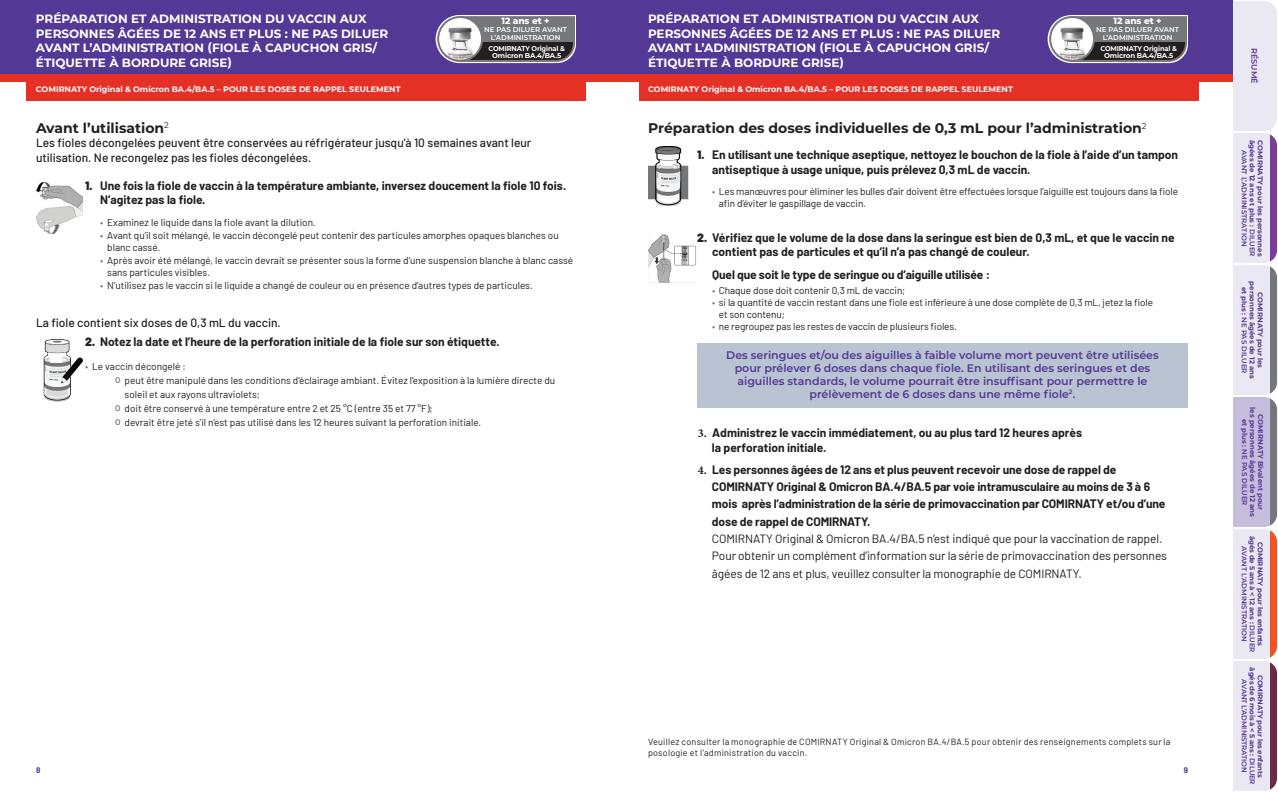
<style>
.page{position:relative;width:1278px;height:792px;background:#fff}
.page>*{position:absolute;margin:0;border:0;box-sizing:border-box;transform-origin:0 0}
.t1{font:700 14px "Montserrat";color:#231f20}
.t2{font:700 12px/17.3px "Barlow";color:#231f20}
.t3{font:700 12px/14.4px "Montserrat";color:#fff}
.t4{font:500 12px/14.4px "Barlow";color:#231f20}
.t5{font:600 11px/13.2px "Montserrat";color:#543896;text-align:center}
.t6{font:10px/12px "Barlow";color:#231f20}
.t7{font:9px/11px "Barlow";letter-spacing:.025em;color:#231f20}
.t8{font:800 9px "Montserrat";letter-spacing:-.01em;color:#fff}
.t9{font:700 8px "Montserrat";color:#fff}
.t10{font:600 8px "Montserrat";color:#543896}
.t11{font:700 8px "Barlow";color:#543896}
.t12{font:700 7px/8px "Montserrat";color:#543896;text-align:center}
.t13{font:700 7px/8px "Montserrat";letter-spacing:-.02em;color:#543896;text-align:center}
.t14{font:700 7px/7px "Montserrat";letter-spacing:-.02em;color:#fff;text-align:center;scale:.95 1}
.t15{font:600 7px/8px "Montserrat";color:#fff;text-align:center}
.t16{font:600 7px "Montserrat";color:#543896}
.s1{font-weight:900}
.s2{color:#76777b}
.s3{font-weight:500;color:#76777b}
.s4{font-family:"Minion Pro"}
.s5{font-weight:400}
.s6{font-weight:600}
</style>
<div class="page">
<div style="left:0;top:0;width:1233px;height:75px;background:#543896"></div>
<img style="left:36px;top:182px;width:46px;height:53px">
<img style="left:648px;top:146px;width:40px;height:60px">
<img style="left:648px;top:234px;width:48px;height:48px">
<img style="left:43px;top:339px;width:40px;height:63px">
<div style="left:0;top:75px;width:1233px;height:7px;background:#e53025"></div>
<div style="left:697px;top:343px;width:491px;height:64px;background:#b9c3d1"></div>
<div style="left:27px;top:75px;width:559px;height:26px;background:#e53025"></div>
<div style="left:639px;top:75px;width:559px;height:26px;background:#e53025"></div>
<svg style="left:1232px;top:1px;width:46px;height:790px;background:#dbd2df"></svg>
<svg style="left:1047px;top:15px;width:141px;height:49px;background:#63606b"></svg>
<img style="left:1050px;top:17px;width:44px;height:44px;border-radius:22px">
<div style="left:1049px;top:16px;width:46px;height:46px;border:2px solid #76777b;border-radius:50%"></div>
<svg style="left:435px;top:15px;width:141px;height:49px;background:#63606b"></svg>
<img style="left:438px;top:17px;width:44px;height:44px;border-radius:22px">
<div style="left:437px;top:16px;width:46px;height:46px;border:2px solid #76777b;border-radius:50%"></div>
<p class="t3" style="left:36px;top:11px;width:354px">PRÉPARATION ET ADMINISTRATION DU VACCIN AUX PERSONNES ÂGÉES DE 12 ANS ET PLUS : NE PAS DILUER AVANT L’ADMINISTRATION (FIOLE À CAPUCHON GRIS/ ÉTIQUETTE À BORDURE GRISE)</p>
<p class="t3" style="left:648px;top:11px;width:354px">PRÉPARATION ET ADMINISTRATION DU VACCIN AUX PERSONNES ÂGÉES DE 12 ANS ET PLUS : NE PAS DILUER AVANT L’ADMINISTRATION (FIOLE À CAPUCHON GRIS/ ÉTIQUETTE À BORDURE GRISE)</p>
<p class="t9" style="left:36px;top:83px;width:366px">COMIRNATY Original &amp; Omicron BA.4/BA.5 – POUR LES DOSES DE RAPPEL SEULEMENT</p>
<p class="t9" style="left:648px;top:83px;width:366px">COMIRNATY Original &amp; Omicron BA.4/BA.5 – POUR LES DOSES DE RAPPEL SEULEMENT</p>
<p class="t8" style="left:502px;top:15px;width:50px">12 ans et +</p>
<p class="t15" style="left:484px;top:26px;width:84px">NE PAS DILUER AVANT<br>L’ADMINISTRATION</p>
<p class="t14" style="left:488px;top:45px;width:82px">COMIRNATY Original &amp;<br>Omicron BA.4/BA.5</p>
<p class="t8" style="left:1114px;top:15px;width:50px">12 ans et +</p>
<p class="t15" style="left:1096px;top:26px;width:84px">NE PAS DILUER AVANT<br>L’ADMINISTRATION</p>
<p class="t14" style="left:1100px;top:45px;width:82px">COMIRNATY Original &amp;<br>Omicron BA.4/BA.5</p>
<p class="t1" style="left:36px;top:118px;width:134px">Avant l’utilisation<sup>2</sup></p>
<p class="t4" style="left:36px;top:135px;width:497px">Les fioles décongelées peuvent être conservées au réfrigérateur jusqu’à 10 semaines avant leur utilisation. Ne recongelez pas les fioles décongelées.</p>
<p class="t2" style="left:100px;top:178px;width:468px;line-height:14.4px;text-indent:-15px"><span class="s1">1.</span> Une fois la fiole de vaccin à la température ambiante, inversez doucement la fiole 10 fois.<br>N’agitez pas la fiole.</p>
<p class="t6" style="left:100px;top:216px;width:217px"><span class="s2">•</span> Examinez le liquide dans la fiole avant la dilution.</p>
<p class="t6" style="left:107px;top:229px;width:453px;text-indent:-7px"><span class="s2">•</span> Avant qu’il soit mélangé, le vaccin décongelé peut contenir des particules amorphes opaques blanches ou blanc cassé.</p>
<p class="t6" style="left:107px;top:254px;width:467px;text-indent:-7px"><span class="s2">•</span> Après avoir été mélangé, le vaccin devrait se présenter sous la forme d’une suspension blanche à blanc cassé sans particules visibles.</p>
<p class="t6" style="left:100px;top:279px;width:434px"><span class="s2">•</span> N’utilisez pas le vaccin si le liquide a changé de couleur ou en présence d’autres types de particules.</p>
<p class="t4" style="left:36px;top:315px;width:246px">La fiole contient six doses de 0,3 mL du vaccin.</p>
<p class="t2" style="left:85px;top:332px;width:416px"><span class="s1">2.</span> Notez la date et l’heure de la perforation initiale de la fiole sur son étiquette.</p>
<p class="t6" style="left:85px;top:359px;width:102px"><span class="s2">•</span> Le vaccin décongelé :</p>
<p class="t6" style="left:125px;top:372px;width:432px;line-height:14px;text-indent:-9px"><span class="s3">O</span> peut être manipulé dans les conditions d’éclairage ambiant. Évitez l’exposition à la lumière directe du soleil et aux rayons ultraviolets;</p>
<p class="t6" style="left:115px;top:401px;width:319px"><span class="s3">O</span> doit être conservé à une température entre 2 et 25 °C (entre 35 et 77 °F);</p>
<p class="t6" style="left:115px;top:415px;width:368px"><span class="s3">O</span> devrait être jeté s’il n’est pas utilisé dans les 12 heures suivant la perforation initiale.</p>
<p class="t1" style="left:648px;top:118px;width:500px">Préparation des doses individuelles de 0,3 mL pour l’administration<sup>2</sup></p>
<p class="t2" style="left:712px;top:147px;width:467px;line-height:14.4px;text-indent:-15px"><span class="s1">1.</span> En utilisant une technique aseptique, nettoyez le bouchon de la fiole à l’aide d’un tampon antiseptique à usage unique, puis prélevez 0,3 mL de vaccin.</p>
<p class="t6" style="left:719px;top:184px;width:461px;text-indent:-7px"><span class="s2">•</span> Les manœuvres pour éliminer les bulles d’air doivent être effectuées lorsque l’aiguille est toujours dans la fiole afin d’éviter le gaspillage de vaccin.</p>
<p class="t2" style="left:712px;top:229px;width:464px;line-height:14.4px;text-indent:-15px"><span class="s1">2.</span> Vérifiez que le volume de la dose dans la seringue est bien de 0,3 mL, et que le vaccin ne contient pas de particules et qu’il n’a pas changé de couleur.</p>
<p class="t2" style="left:712px;top:265px;width:279px">Quel que soit le type de seringue ou d’aiguille utilisée :</p>
<p class="t6" style="left:712px;top:283px;width:195px"><span class="s2">•</span> Chaque dose doit contenir 0,3 mL de vaccin;</p>
<p class="t6" style="left:719px;top:295px;width:436px;text-indent:-7px"><span class="s2">•</span> si la quantité de vaccin restant dans une fiole est inférieure à une dose complète de 0,3 mL, jetez la fiole et son contenu;</p>
<p class="t6" style="left:712px;top:319px;width:246px"><span class="s2">•</span> ne regroupez pas les restes de vaccin de plusieurs fioles.</p>
<p class="t5" style="left:726px;top:348px;width:434px">Des seringues et/ou des aiguilles à faible volume mort peuvent être utilisées pour prélever 6 doses dans chaque fiole. En utilisant des seringues et des aiguilles standards, le volume pourrait être insuffisant pour permettre le prélèvement de 6 doses dans une même fiole<sup>2</sup>.</p>
<p class="t2" style="left:712px;top:425px;width:372px;line-height:14.4px;text-indent:-14px"><span class="s4">3.</span> Administrez le vaccin immédiatement, ou au plus tard 12 heures après la perforation initiale.</p>
<p class="t2" style="left:712px;top:460px;width:457px;text-indent:-14px"><span class="s4">4.</span> Les personnes âgées de 12 ans et plus peuvent recevoir une dose de rappel de COMIRNATY Original &amp; Omicron BA.4/BA.5 par voie intramusculaire au moins de 3 à 6 mois après l’administration de la série de primovaccination par COMIRNATY et/ou d’une dose de rappel de COMIRNATY.<br><span class="s5">COMIRNATY Original &amp; Omicron BA.4/BA.5 n’est indiqué que pour la vaccination de rappel.<br>Pour obtenir un complément d’information sur la série de primovaccination des personnes âgées de 12 ans et plus, veuillez consulter la monographie de COMIRNATY.</span></p>
<p class="t7" style="left:648px;top:736px;width:524px">Veuillez consulter la monographie de COMIRNATY Original &amp; Omicron BA.4/BA.5 pour obtenir des renseignements complets sur la posologie et l’administration du vaccin.</p>
<p class="t11" style="left:36px;top:764px;width:6px">8</p>
<p class="t11" style="left:1184px;top:764px;width:6px">9</p>
<p class="t10" style="left:1260px;top:48px;width:37px;rotate:90deg">RÉSUMÉ</p>
<p class="t12" style="left:1257px;top:140px;width:118px;rotate:90deg">âgées de 12 ans et plus : <span class="s6">DILUER</span></p>
<p class="t12" style="left:1265px;top:140px;width:118px;rotate:90deg">COMIRNATY pour les personnes</p>
<p class="t16" style="left:1249px;top:150px;width:98px;rotate:90deg">AVANT L’ADMINISTRATION</p>
<p class="t12" style="left:1265px;top:281px;width:99px;rotate:90deg">COMIRNATY pour les personnes âgées de 12 ans et plus : <span class="s6">NE PAS DILUER</span></p>
<p class="t12" style="left:1265px;top:407px;width:111px;rotate:90deg">COMIRNATY Bivalent pour<br>les personnes âgées de 12 ans et plus : <span class="s6">NE PAS DILUER</span></p>
<p class="t12" style="left:1265px;top:536px;width:118px;rotate:90deg">COMIRNATY pour les enfants âgés de 5 ans à &lt; 12 ans : <span class="s6">DILUER<br>AVANT L’ADMINISTRATION</span></p>
<p class="t13" style="left:1265px;top:667px;width:119px;rotate:90deg">COMIRNATY pour les enfants âgés de 6 mois à &lt; 5 ans : <span class="s6">DILUER<br>AVANT L’ADMINISTRATION</span></p>
</div>
